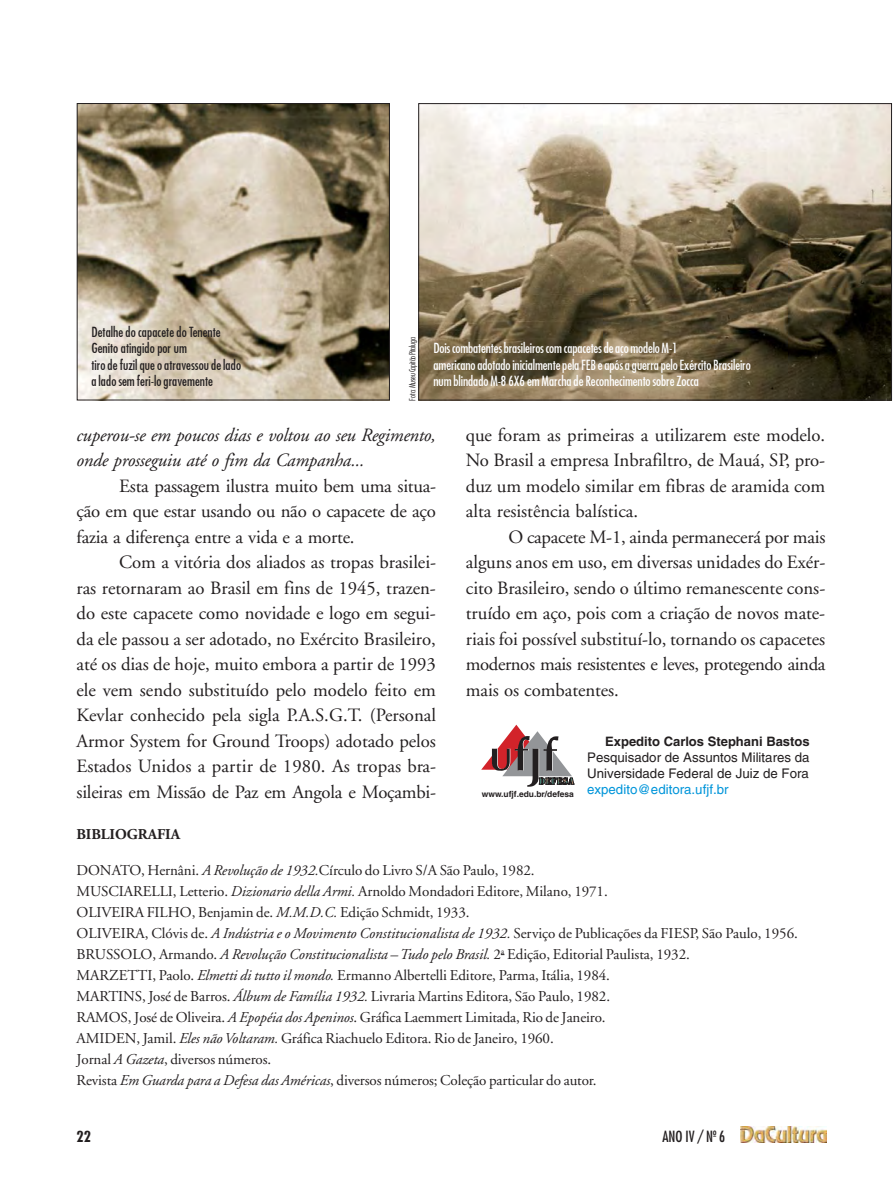
<style>
.page{position:relative;width:893px;height:1191px;background:#fff}
.page>*{position:absolute;margin:0;border:0;box-sizing:border-box;transform-origin:0 0}
.t1{font:18.75px/25.5px "Adobe Garamond";letter-spacing:-.01em;color:#231f20;text-align:justify}
.t2{font:italic 18.75px/25.3px "Adobe Garamond";letter-spacing:-.01em;color:#231f20}
.t3{font:15px/21px "Adobe Garamond";letter-spacing:-.005em;color:#231f20}
.t4{font:700 15px "Adobe Garamond";letter-spacing:-.005em;color:#231f20}
.t5{font:15px "TT4 E6 O00";color:#231f20}
.t6{font:15px "TT4 E4 O00";color:#231f20}
.t7{font:13.5px/16.5px "TT500 O00";letter-spacing:-.01em;color:#fff}
.t8{font:13.5px/16.5px "TT500 O00";color:#231f20}
.t9{font:13.2px/15.6px "Switzerland";color:#231f20}
.t10{font:13.2px "Switzerland";color:#0095da}
.t11{font:700 13.05px "Switzerland";color:#231f20}
.t12{font:700 8.4px "Switzerland";color:#231f20}
.t13{font:8.25px "TT4 F8 O00";letter-spacing:-.02em;color:#231f20}
.s1{font-style:italic}
</style>
<div class="page">
<img style="left:740px;top:1127px;width:86px;height:15px">
<img style="left:420px;top:105px;width:469px;height:293px">
<div style="left:418px;top:103px;width:473px;height:297px;border:1px solid #231f20"></div>
<img style="left:79px;top:105px;width:308px;height:293px">
<div style="left:77px;top:103px;width:312px;height:297px;border:1px solid #231f20"></div>
<svg style="left:481px;top:725px;width:93px;height:62px"></svg>
<p class="t8" style="left:91px;top:324px;width:151px">Detalhe do capacete do Tenente<br>Genito atingido por um<br>tiro de fuzil que o atravessou de lado a lado sem feri-lo gravemente</p>
<p class="t13" style="left:409px;top:401px;width:64px;rotate:-90deg">Foto: Museu Capitão Pitaluga</p>
<p class="t7" style="left:433px;top:341px;width:319px">Dois combatentes brasileiros com capacetes de aço modelo M-1<br>americano adotado inicialmente pela FEB e após a guerra pelo Exército Brasileiro num blindado M-8 6X6 em Marcha de Reconhecimento sobre Zocca</p>
<p class="t2" style="left:76px;top:424px;width:361px">cuperou-se em poucos dias e voltou ao seu Regimento, onde prosseguiu até o fim da Campanha...</p>
<p class="t1" style="left:76px;top:475px;width:361px;text-indent:43px">Esta passagem ilustra muito bem uma situa&shy;ção em que estar usando ou não o capacete de aço fazia a diferença entre a vida e a morte.</p>
<p class="t1" style="left:76px;top:551px;width:361px;text-indent:43px">Com a vitória dos aliados as tropas brasilei&shy;ras retornaram ao Brasil em fins de 1945, trazen&shy;do este capacete como novidade e logo em segui&shy;da ele passou a ser adotado, no Exército Brasileiro, até os dias de hoje, muito embora a partir de 1993 ele vem sendo substituído pelo modelo feito em Kevlar conhecido pela sigla P.A.S.G.T. (Personal Armor System for Ground Troops) adotado pelos Estados Unidos a partir de 1980. As tropas bra&shy;sileiras em Missão de Paz em Angola e Moçambi-</p>
<p class="t4" style="left:76px;top:828px;width:105px">BIBLIOGRAFIA</p>
<p class="t3" style="left:76px;top:861px;width:723px">DONATO, Hernâni. <span class="s1">A Revolução de 1932.</span>Círculo do Livro S/A São Paulo, 1982.<br>MUSCIARELLI, Letterio. <span class="s1">Dizionario della Armi.</span> Arnoldo Mondadori Editore, Milano, 1971.<br>OLIVEIRA FILHO, Benjamin de. <span class="s1">M.M.D.C.</span> Edição Schmidt, 1933.<br>OLIVEIRA, Clóvis de. <span class="s1">A Indústria e o Movimento Constitucionalista de 1932.</span> Serviço de Publicações da FIESP, São Paulo, 1956.<br>BRUSSOLO, Armando. <span class="s1">A Revolução Constitucionalista – Tudo pelo Brasil.</span> 2<sup>a</sup> Edição, Editorial Paulista, 1932.<br>MARZETTI, Paolo. <span class="s1">Elmetti di tutto il mondo.</span> Ermanno Albertelli Editore, Parma, Itália, 1984.<br>MARTINS, José de Barros. <span class="s1">Álbum de Família 1932.</span> Livraria Martins Editora, São Paulo, 1982.<br>RAMOS, José de Oliveira. <span class="s1">A Epopéia dos Apeninos</span>. Gráfica Laemmert Limitada, Rio de Janeiro.<br>AMIDEN, Jamil. <span class="s1">Eles não Voltaram.</span> Gráfica Riachuelo Editora. Rio de Janeiro, 1960.<br>Jornal <span class="s1">A Gazeta</span>, diversos números.<br>Revista <span class="s1">Em Guarda para a Defesa das Américas</span>, diversos números; Coleção particular do autor.</p>
<p class="t1" style="left:466px;top:424px;width:361px">que foram as primeiras a utilizarem este modelo.<br>No Brasil a empresa Inbrafiltro, de Mauá, SP, pro&shy;duz um modelo similar em fibras de aramida com alta resistência balística.</p>
<p class="t1" style="left:466px;top:526px;width:361px;text-indent:42px">O capacete M-1, ainda permanecerá por mais alguns anos em uso, em diversas unidades do Exér&shy;cito Brasileiro, sendo o último remanescente cons&shy;truído em aço, pois com a criação de novos mate&shy;riais foi possível substituí-lo, tornando os capacetes modernos mais resistentes e leves, protegendo ainda mais os combatentes.</p>
<p class="t11" style="left:605px;top:734px;width:206px">Expedito Carlos Stephani Bastos</p>
<p class="t9" style="left:587px;top:750px;width:224px">Pesquisador de Assuntos Militares da<br>Universidade Federal de Juiz de Fora</p>
<p class="t10" style="left:587px;top:781px;width:143px">expedito@editora.ufjf.br</p>
<p class="t12" style="left:482px;top:790px;width:94px">www.ufjf.edu.br/defesa</p>
<p class="t6" style="left:76px;top:1130px;width:16px">22</p>
<p class="t5" style="left:662px;top:1129px;width:64px">ANO IV / Nº 6</p>
</div>
